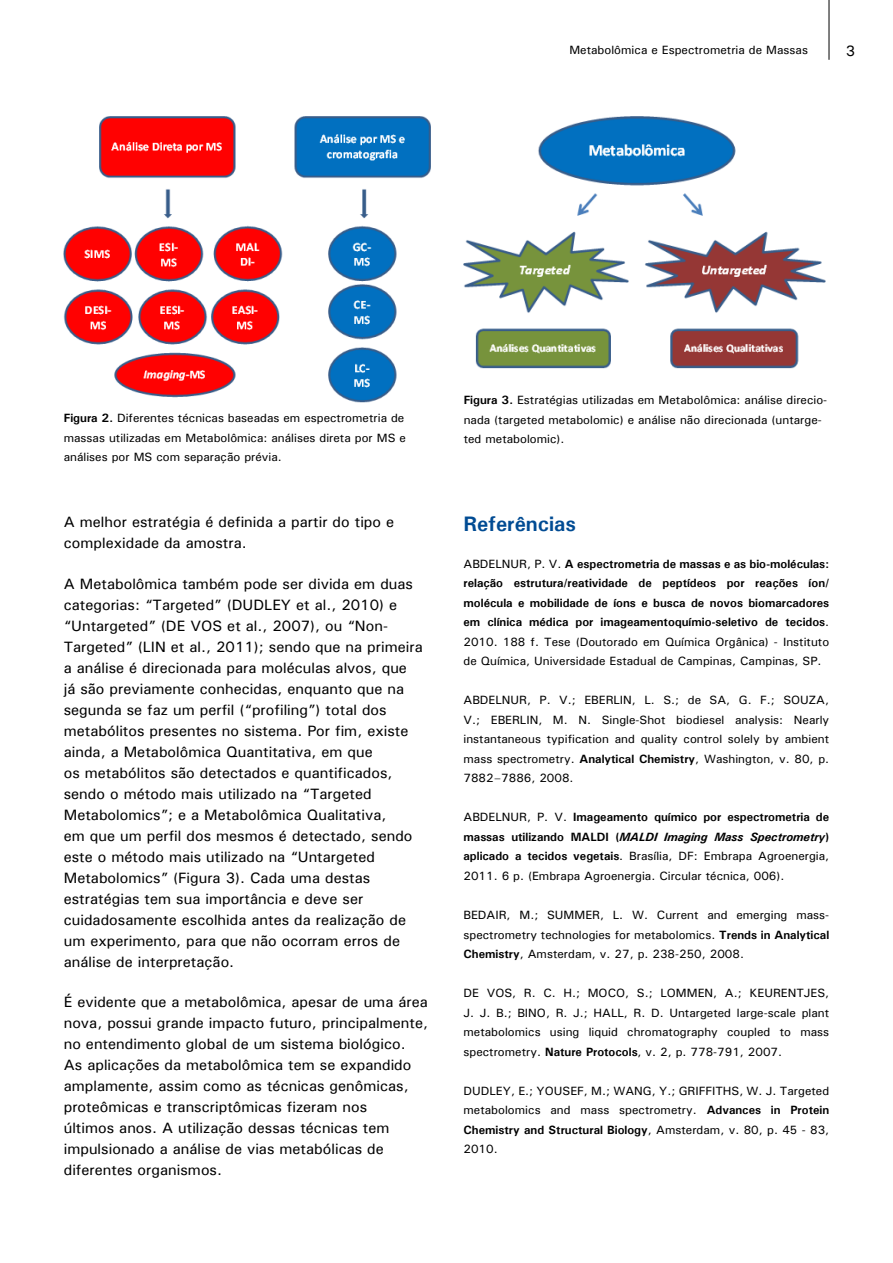
<style>
.page{position:relative;width:893px;height:1263px;background:#fff}
.page>*{position:absolute;margin:0;border:0;box-sizing:border-box;transform-origin:0 0}
.t1{font:700 21px "Univers";color:#004b93}
.t2{font:15px/21px "Univers";color:#000}
.t3{font:12px/19.5px "Univers";color:#000;text-align:justify}
.t4{font:700 12px/19.5px "Univers";color:#000;text-align:justify}
.s1{font-weight:700}
.s2{font-weight:400}
.s3{font-weight:700;font-style:italic}
</style>
<div class="page">
<hr style="left:829px;top:0;width:1px;height:60px;background:#000">
<img style="left:64px;top:116px;width:367px;height:286px">
<img style="left:463px;top:116px;width:362px;height:252px">
<p class="t3" style="left:569px;top:40px;width:240px">Metabolômica e Espectrometria de Massas</p>
<p class="t2" style="left:846px;top:40px;width:11px">3</p>
<p class="t3" style="left:64px;top:408px;width:344px;text-align:left"><span class="s1">Figura 2.</span> Diferentes técnicas baseadas em espectrometria de massas utilizadas em Metabolômica: análises direta por MS e análises por MS com separação prévia.</p>
<p class="t2" style="left:64px;top:511px;width:332px">A melhor estratégia é definida a partir do tipo e complexidade da amostra.</p>
<p class="t2" style="left:64px;top:573px;width:360px">A Metabolômica também pode ser divida em duas categorias: “Targeted” (DUDLEY et al., 2010) e “Untargeted” (DE VOS et al., 2007), ou “Non-Targeted” (LIN et al., 2011); sendo que na primeira a análise é direcionada para moléculas alvos, que<br>já são previamente conhecidas, enquanto que na segunda se faz um perfil (“profiling”) total dos metabólitos presentes no sistema. Por fim, existe ainda, a Metabolômica Quantitativa, em que<br>os metabólitos são detectados e quantificados, sendo o método mais utilizado na “Targeted Metabolomics”; e a Metabolômica Qualitativa,<br>em que um perfil dos mesmos é detectado, sendo este o método mais utilizado na “Untargeted Metabolomics” (Figura 3). Cada uma destas estratégias tem sua importância e deve ser cuidadosamente escolhida antes da realização de um experimento, para que não ocorram erros de análise de interpretação.</p>
<p class="t2" style="left:64px;top:991px;width:366px">É evidente que a metabolômica, apesar de uma área nova, possui grande impacto futuro, principalmente, no entendimento global de um sistema biológico.<br>As aplicações da metabolômica tem se expandido amplamente, assim como as técnicas genômicas, proteômicas e transcriptômicas fizeram nos<br>últimos anos. A utilização dessas técnicas tem impulsionado a análise de vias metabólicas de diferentes organismos.</p>
<p class="t3" style="left:464px;top:390px;width:365px;text-align:left"><span class="s1">Figura 3.</span> Estratégias utilizadas em Metabolômica: análise direcio&shy;nada (targeted metabolomic) e análise não direcionada (untarge&shy;ted metabolomic).</p>
<h1 class="t1" style="left:463px;top:511px;width:114px">Referências</h1>
<p class="t4" style="left:463px;top:554px;width:367px"><span class="s2">ABDELNUR, P. V.</span> A espectrometria de massas e as bio-moléculas: relação estrutura/reatividade de peptídeos por reações íon/ molécula e mobilidade de íons e busca de novos biomarcadores em clínica médica por imageamentoquímio-seletivo de tecidos<span class="s2">.<br>2010. 188 f. Tese (Doutorado em Química Orgânica) - Instituto de Química, Universidade Estadual de Campinas, Campinas, SP.</span></p>
<p class="t3" style="left:463px;top:690px;width:367px">ABDELNUR, P. V.; EBERLIN, L. S.; de SA, G. F.; SOUZA, V.; EBERLIN, M. N. Single-Shot biodiesel analysis: Nearly instantaneous typification and quality control solely by ambient mass spectrometry. <span class="s1">Analytical Chemistry</span>, Washington, v. 80, p.<br>7882–7886, 2008.</p>
<p class="t3" style="left:463px;top:807px;width:367px">ABDELNUR, P. V. <span class="s1">Imageamento químico por espectrometria de massas utilizando MALDI (</span><span class="s3">MALDI Imaging Mass Spectrometry</span><span class="s1">) aplicado a tecidos vegetais</span>. Brasília, DF: Embrapa Agroenergia, 2011. 6 p. (Embrapa Agroenergia. Circular técnica, 006).</p>
<p class="t3" style="left:463px;top:905px;width:367px">BEDAIR, M.; SUMMER, L. W. Current and emerging mass&shy;spectrometry technologies for metabolomics. <span class="s1">Trends in Analytical Chemistry</span>, Amsterdam, v. 27, p. 238-250, 2008.</p>
<p class="t3" style="left:463px;top:983px;width:367px">DE VOS, R. C. H.; MOCO, S.; LOMMEN, A.; KEURENTJES, J. J. B.; BINO, R. J.; HALL, R. D. Untargeted large-scale plant metabolomics using liquid chromatography coupled to mass spectrometry. <span class="s1">Nature Protocols</span>, v. 2, p. 778-791, 2007.</p>
<p class="t3" style="left:463px;top:1081px;width:367px">DUDLEY, E.; YOUSEF, M.; WANG, Y.; GRIFFITHS, W. J. Targeted metabolomics and mass spectrometry. <span class="s1">Advances in Protein Chemistry and Structural Biology</span>, Amsterdam, v. 80, p. 45 - 83, 2010.</p>
</div>
